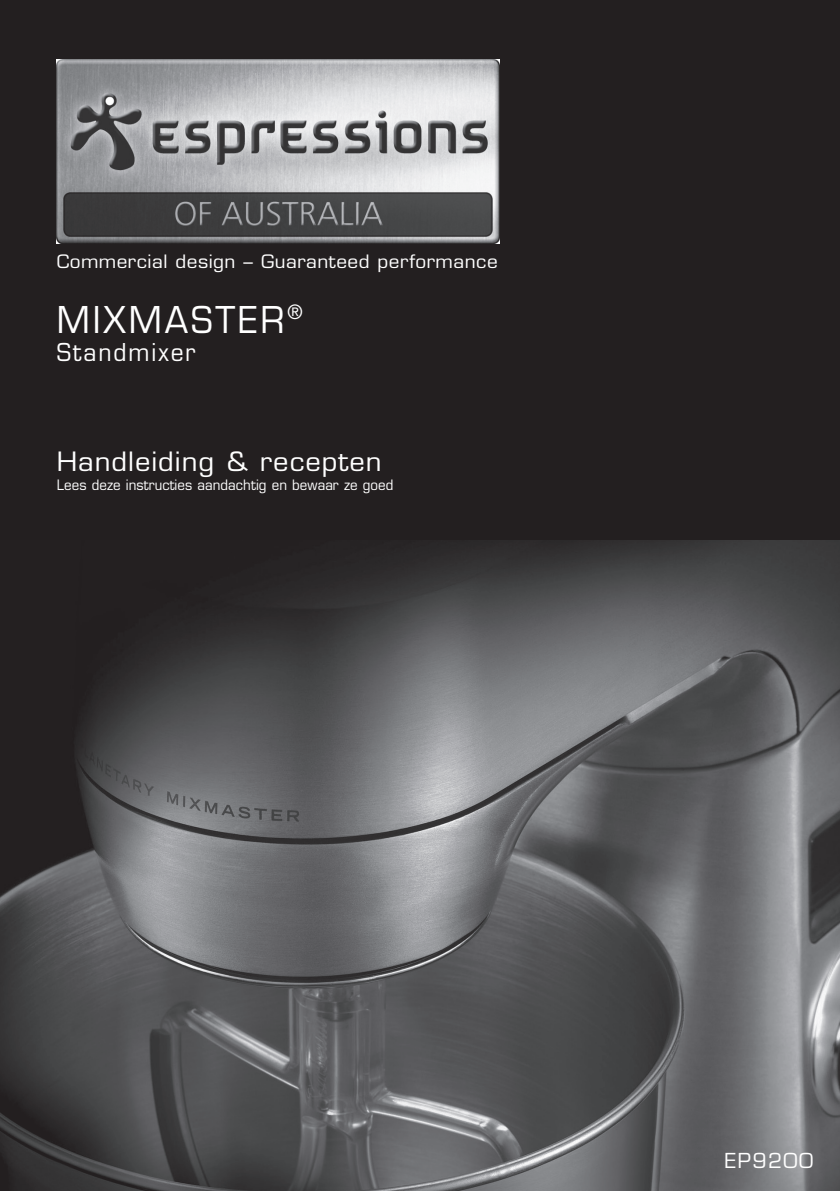
<style>
.page{position:relative;width:840px;height:1191px;background:#fff}
.page>*{position:absolute;margin:0;border:0;box-sizing:border-box;transform-origin:0 0}
.t1{font:36px "Eurostile";letter-spacing:.085em;color:#fff;scale:.95 1}
.t2{font:26px "Eurostile";letter-spacing:.035em;color:#fff;scale:1.05 1}
.t3{font:24px "Eurostile";letter-spacing:.085em;color:#fff;scale:.95 1}
.t4{font:20.2px "Eurostile";letter-spacing:.07em;color:#fff}
.t5{font:18px "Eurostile";letter-spacing:.025em;color:#fff;scale:1.05 1}
.t6{font:14px "Eurostile";letter-spacing:.005em;color:#fff;scale:.95 1}
</style>
<div class="page">
<div style="left:0;top:0;width:839px;height:553px;background:#231f20"></div>
<img style="left:0;top:540px;width:839px;height:651px">
<img style="left:57px;top:60px;width:442px;height:183px">
<p class="t5" style="left:57px;top:250px;width:421px">Commercial design – Guaranteed performance</p>
<h1 class="t1" style="left:57px;top:298px;width:260px">MIXMASTER<sup>®</sup></h1>
<h3 class="t3" style="left:57px;top:337px;width:148px">Standmixer</h3>
<h2 class="t2" style="left:57px;top:446px;width:311px">Handleiding &amp; recepten</h2>
<p class="t6" style="left:57px;top:476px;width:356px">Lees deze instructies aandachtig en bewaar ze goed</p>
<h3 class="t4" style="left:724px;top:1148px;width:90px">EP9200</h3>
</div>
